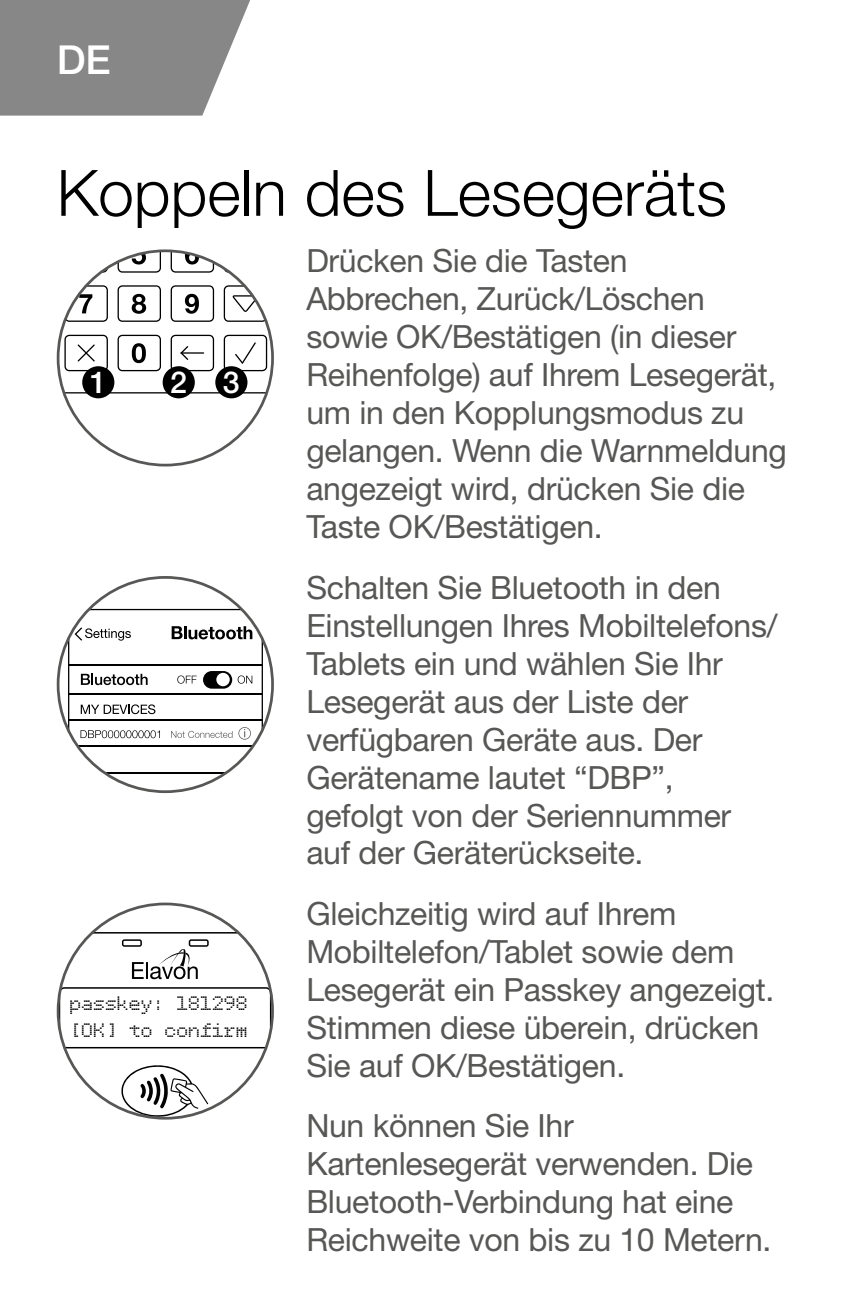
<style>
.page{position:relative;width:851px;height:1304px;background:#fff}
.page>*{position:absolute;margin:0;border:0;box-sizing:border-box;transform-origin:0 0}
.t1{font:300 64px "Helvetica Neue LT Pro";color:#000}
.t2{font:500 40px "Helvetica Neue LT Std";color:#fff}
.t3{font:32px/38px "Helvetica Neue LT Pro";letter-spacing:-.01em;color:#575756}
.t4{font:500 30.4px "Helvetica Neue LT Std";color:#fff}
.t5{font:20px/27.2px "B Pdots Squares";letter-spacing:-.01em;color:#000}
</style>
<div class="page">
<svg style="left:0;top:0;width:250px;height:116px;background:#929292"></svg>
<svg style="left:58px;top:577px;width:214px;height:156px"></svg>
<svg style="left:68px;top:609px;width:195px;height:183px"></svg>
<div style="left:216px;top:673px;width:14px;height:13px;background:#fff;border-radius:50%"></div>
<svg style="left:58px;top:932px;width:214px;height:185px"></svg>
<svg style="left:58px;top:253px;width:214px;height:140px"></svg>
<div style="left:215px;top:366px;width:32px;height:32px;background:#000;border-radius:50%"></div>
<div style="left:163px;top:366px;width:32px;height:32px;background:#000;border-radius:50%"></div>
<div style="left:82px;top:366px;width:32px;height:32px;background:#000;border-radius:50%"></div>
<p class="t2" style="left:57px;top:36px;width:56px">DE</p>
<h1 class="t1" style="left:57px;top:154px;width:671px">Koppeln des Lesegeräts</h1>
<p class="t4" style="left:90px;top:364px;width:18px">1</p>
<p class="t4" style="left:170px;top:364px;width:71px">2 3</p>
<p class="t5" style="left:70px;top:987px;width:180px">passkey: 181298 [OK] to confirm</p>
<p class="t3" style="left:306px;top:241px;width:482px">Drücken Sie die Tasten<br>Abbrechen, Zurück/Löschen sowie OK/Bestätigen (in dieser<br>Reihenfolge) auf Ihrem Lesegerät, um in den Kopplungsmodus zu gelangen. Wenn die Warnmeldung angezeigt wird, drücken Sie die<br>Taste OK/Bestätigen.</p>
<p class="t3" style="left:306px;top:567px;width:472px">Schalten Sie Bluetooth in den<br>Einstellungen Ihres Mobiltelefons/<br>Tablets ein und wählen Sie Ihr<br>Lesegerät aus der Liste der verfügbaren Geräte aus. Der<br>Gerätename lautet “DBP”, gefolgt von der Seriennummer auf der Geräterückseite.</p>
<p class="t3" style="left:306px;top:894px;width:469px">Gleichzeitig wird auf Ihrem<br>Mobiltelefon/Tablet sowie dem<br>Lesegerät ein Passkey angezeigt.<br>Stimmen diese überein, drücken<br>Sie auf OK/Bestätigen.</p>
<p class="t3" style="left:306px;top:1106px;width:466px">Nun können Sie Ihr<br>Kartenlesegerät verwenden. Die<br>Bluetooth-Verbindung hat eine<br>Reichweite von bis zu 10 Metern.</p>
</div>
